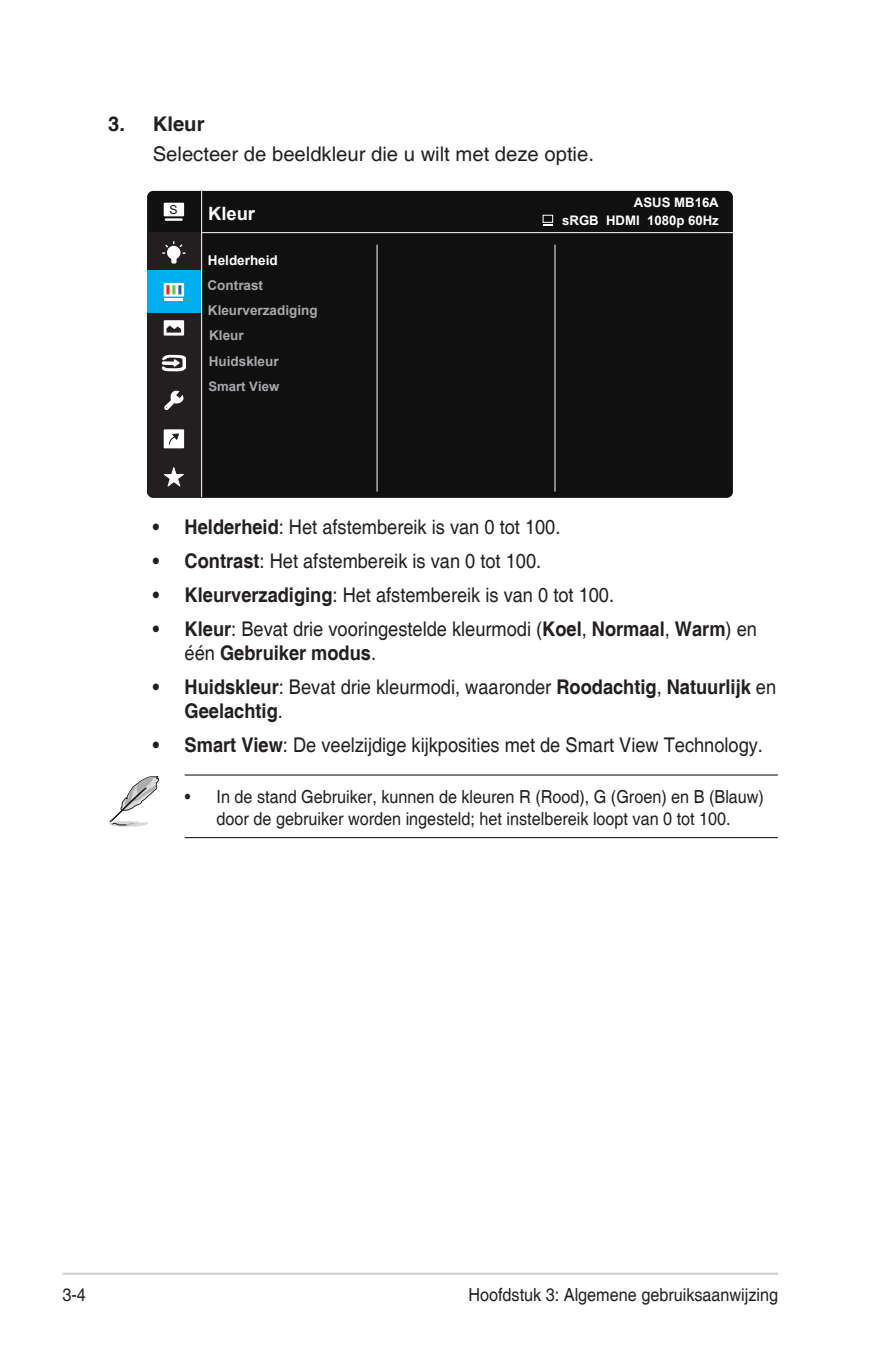
<style>
.page{position:relative;width:893px;height:1346px;background:#fff}
.page>*{position:absolute;margin:0;border:0;box-sizing:border-box;transform-origin:0 0}
.Body_Text_Indent{font:20.25px/24.3px "Helvetica";color:#231f20;scale:.9 1}
.OSD_Item{font:700 20.25px/24.3px "Helvetica";color:#231f20;scale:.9 1}
.Body_Text_Indent-2{font:20.25px "Helvetica";color:#231f20}
.OSD_Item-2{font:700 20.25px "Helvetica";color:#231f20}
.t1{font:700 18.45px "Arial";color:#fff}
.t2{font:18px/21.6px "Helvetica";color:#231f20;text-align:center;scale:.9 1}
.t3{font:700 13.5px "Arial";color:#a8a9ad}
.t4{font:700 13.5px/25.2px "Arial";color:#fff}
.t5{font:700 13.05px "Arial";color:#fff}
.t6{font:700 13.05px "Arial";color:#a8a9ad}
.t7{font:12.15px "Arial";color:#101010}
.s1{color:#a8a9ad}
.s2{font-weight:700}
.s3{font-weight:400}
</style>
<div class="page">
<hr style="left:63px;top:1272px;width:715px;height:3px;background:#d1d2d4">
<div style="left:147px;top:191px;width:586px;height:307px;background:#101010;border-radius:6px"></div>
<hr style="left:147px;top:232px;width:586px;height:1px;background:#fff">
<hr style="left:377px;top:245px;width:1px;height:246px;background:#fff">
<hr style="left:555px;top:245px;width:1px;height:246px;background:#fff">
<div style="left:164px;top:203px;width:20px;height:13px;background:#fff"></div>
<hr style="left:165px;top:218px;width:18px;height:3px;background:#fff">
<hr style="left:201px;top:191px;width:1px;height:306px;background:#fff">
<svg style="left:147px;top:232px;width:55px;height:265px;background:#394e58"></svg>
<div style="left:543px;top:215px;width:10px;height:8px;border:1px solid #fff"></div>
<hr style="left:185px;top:774px;width:593px;height:1px;background:#231f20">
<hr style="left:185px;top:837px;width:593px;height:1px;background:#231f20">
<svg style="left:109px;top:776px;width:50px;height:51px"></svg>
<p class="OSD_Item-2" style="left:108px;top:112px;width:98px">3. Kleur</p>
<p class="Body_Text_Indent-2" style="left:153px;top:143px;width:443px">Selecteer de beeldkleur die u wilt met deze optie.</p>
<p class="t7" style="left:170px;top:202px;width:10px">S</p>
<p class="t1" style="left:208px;top:201px;width:49px">Kleur</p>
<p class="t4" style="left:208px;top:248px;width:72px">Helderheid<br><span class="s1">Contrast</span></p>
<p class="t3" style="left:208px;top:301px;width:111px">Kleurverzadiging</p>
<p class="t3" style="left:209px;top:326px;width:36px">Kleur</p>
<p class="t3" style="left:209px;top:351px;width:71px">Huidskleur</p>
<p class="t6" style="left:208px;top:377px;width:72px">Smart View</p>
<p class="t5" style="left:634px;top:193px;width:86px">ASUS MB16A</p>
<p class="t5" style="left:562px;top:211px;width:158px">sRGB HDMI 1080p 60Hz</p>
<p class="Body_Text_Indent" style="left:153px;top:516px;width:454px"><span class="s2">• Helderheid</span>: Het afstembereik is van 0 tot 100.</p>
<p class="Body_Text_Indent" style="left:153px;top:549px;width:433px"><span class="s2">• Contrast</span>: Het afstembereik is van 0 tot 100.</p>
<p class="Body_Text_Indent" style="left:153px;top:583px;width:514px"><span class="s2">• Kleurverzadiging</span>: Het afstembereik is van 0 tot 100.</p>
<p class="Body_Text_Indent" style="left:185px;top:617px;width:637px;text-indent:-32px"><span class="s2">• Kleur</span>: Bevat drie vooringestelde kleurmodi (<span class="s2">Koel</span>, <span class="s2">Normaal</span>, <span class="s2">Warm</span>) en één <span class="s2">Gebruiker modus</span>.</p>
<p class="OSD_Item" style="left:185px;top:676px;width:659px;text-indent:-32px">• Huidskleur<span class="s3">: Bevat drie kleurmodi, waaronder</span> Roodachtig<span class="s3">,</span> Natuurlijk <span class="s3">en<br></span>Geelachtig<span class="s3">.</span></p>
<p class="Body_Text_Indent" style="left:153px;top:733px;width:680px"><span class="s2">• Smart View</span>: De veelzijdige kijkposities met de Smart View Technology.</p>
<p class="t2" style="left:185px;top:787px;width:645px">• In de stand Gebruiker, kunnen de kleuren R (Rood), G (Groen) en B (Blauw) door de gebruiker worden ingesteld; het instelbereik loopt van 0 tot 100.</p>
<p class="t2" style="left:63px;top:1284px;width:28px">3-4</p>
<p class="t2" style="left:468px;top:1284px;width:346px">Hoofdstuk 3: Algemene gebruiksaanwijzing</p>
</div>
